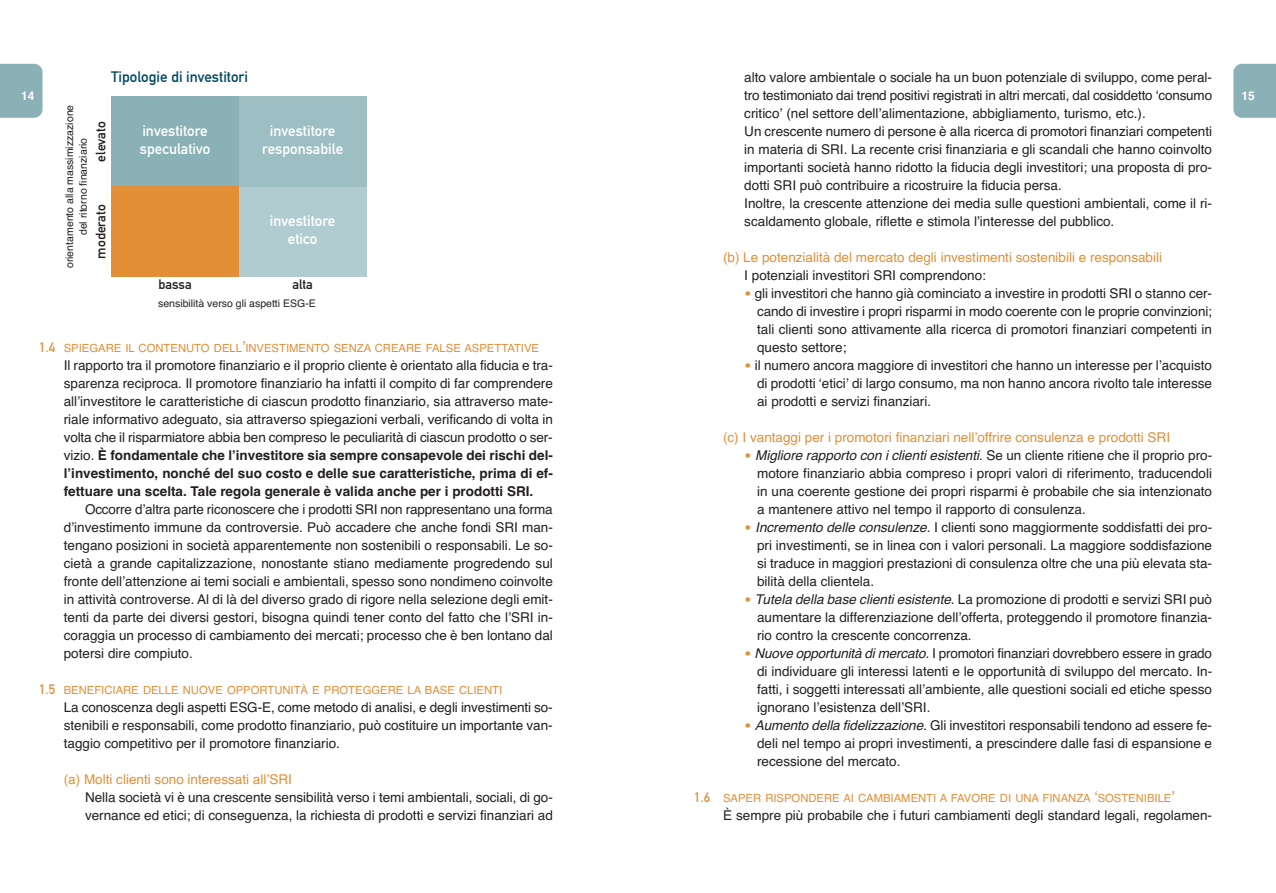
<style>
.page{position:relative;width:1276px;height:893px;background:#fff}
.page>*{position:absolute;margin:0;border:0;box-sizing:border-box;transform-origin:0 0}
.t1{font:15px/18px "DIN Mittelschrift";color:#fff;text-align:center}
.t2{font:15px "DIN Mittelschrift";color:#004a63}
.t3{font:13.5px/18px "Helvetica";color:#231f20;text-align:justify}
.t4{font:13.5px/18px "Helvetica Bold TT";color:#231f20;text-align:justify}
.t5{font:13.5px "Helvetica";color:#e28f38}
.t6{font:13.5px "DIN Mittelschrift";color:#231f20}
.t7{font:13.5px "DIN Mittelschrift";color:#e28f38}
.t8{font:12px "Helvetica Bold TT";color:#fff}
.t9{font:11.25px "Helvetica";color:#e28f38}
.t10{font:10.5px/13.5px "Helvetica";color:#231f20;text-align:center}
.s1{font-size:21px;color:#e28f38}
.s2{font-style:italic}
.s3{font-size:15px}
.s4{font-family:"Helvetica"}
</style>
<div class="page">
<div style="left:1233px;top:64px;width:43px;height:54px;background:#89b1b6"></div>
<div style="left:0;top:64px;width:43px;height:54px;background:#89b1b6"></div>
<div style="left:111px;top:96px;width:128px;height:90px;background:#89b1b6"></div>
<div style="left:111px;top:186px;width:128px;height:90px;background:#e28f38"></div>
<div style="left:239px;top:186px;width:127px;height:90px;background:#b1ccd0"></div>
<div style="left:239px;top:96px;width:127px;height:90px;background:#9dbec3"></div>
<p class="t2" style="left:111px;top:71px;width:138px">Tipologie di investitori</p>
<p class="t3" style="left:744px;top:69px;width:469px;text-align:left">alto valore ambientale o sociale ha un buon potenziale di sviluppo, come peral&shy;tro testimoniato dai trend positivi registrati in altri mercati, dal cosiddetto ʻconsumo criticoʼ (nel settore dellʼalimentazione, abbigliamento, turismo, etc.).<br>Un crescente numero di persone è alla ricerca di promotori finanziari competenti in materia di SRI. La recente crisi finanziaria e gli scandali che hanno coinvolto importanti società hanno ridotto la fiducia degli investitori; una proposta di pro&shy;dotti SRI può contribuire a ricostruire la fiducia persa.<br>Inoltre, la crescente attenzione dei media sulle questioni ambientali, come il ri&shy;scaldamento globale, riflette e stimola lʼinteresse del pubblico.</p>
<p class="t5" style="left:723px;top:252px;width:440px">(b) Le potenzialità del mercato degli investimenti sostenibili e responsabili</p>
<p class="t3" style="left:744px;top:267px;width:243px">I potenziali investitori SRI comprendono:</p>
<p class="t3" style="left:757px;top:285px;width:456px;text-indent:-13px"><span class="s1">•</span> gli investitori che hanno già cominciato a investire in prodotti SRI o stanno cer&shy;cando di investire i propri risparmi in modo coerente con le proprie convinzioni; tali clienti sono attivamente alla ricerca di promotori finanziari competenti in questo settore;</p>
<p class="t3" style="left:757px;top:357px;width:456px;text-indent:-13px"><span class="s1">•</span> il numero ancora maggiore di investitori che hanno un interesse per lʼacquisto di prodotti ʻeticiʼ di largo consumo, ma non hanno ancora rivolto tale interesse ai prodotti e servizi finanziari.</p>
<p class="t5" style="left:723px;top:432px;width:448px">(c) I vantaggi per i promotori finanziari nellʼoffrire consulenza e prodotti SRI</p>
<p class="t3" style="left:757px;top:447px;width:456px;text-indent:-13px"><span class="s1">•</span> <span class="s2">Migliore rapporto con i clienti esistenti</span>. Se un cliente ritiene che il proprio pro&shy;motore finanziario abbia compreso i propri valori di riferimento, traducendoli in una coerente gestione dei propri risparmi è probabile che sia intenzionato a mantenere attivo nel tempo il rapporto di consulenza.</p>
<p class="t3" style="left:757px;top:519px;width:456px;text-indent:-13px"><span class="s1">•</span> <span class="s2">Incremento delle consulenze.</span> I clienti sono maggiormente soddisfatti dei pro&shy;pri investimenti, se in linea con i valori personali. La maggiore soddisfazione si traduce in maggiori prestazioni di consulenza oltre che una più elevata sta&shy;bilità della clientela.</p>
<p class="t3" style="left:757px;top:591px;width:456px;text-indent:-13px"><span class="s1">•</span> <span class="s2">Tutela della base clienti esistente.</span> La promozione di prodotti e servizi SRI può aumentare la differenziazione dellʼofferta, proteggendo il promotore finanzia&shy;rio contro la crescente concorrenza.</p>
<p class="t3" style="left:757px;top:645px;width:456px;text-indent:-13px"><span class="s1">•</span> <span class="s2">Nuove opportunità di mercato.</span> I promotori finanziari dovrebbero essere in grado di individuare gli interessi latenti e le opportunità di sviluppo del mercato<span class="s2">.</span> In&shy;fatti, i soggetti interessati allʼambiente, alle questioni sociali ed etiche spesso ignorano lʼesistenza dellʼSRI.</p>
<p class="t3" style="left:757px;top:717px;width:456px;text-indent:-13px"><span class="s1">•</span> <span class="s2">Aumento della fidelizzazione.</span> Gli investitori responsabili tendono ad essere fe&shy;deli nel tempo ai propri investimenti, a prescindere dalle fasi di espansione e recessione del mercato.</p>
<p class="t9" style="left:723px;top:794px;width:453px">SAPER RISPONDERE AI CAMBIAMENTI A FAVORE DI UNA FINANZA <span class="s3">ʻ</span>SOSTENIBILE<span class="s3">ʼ</span></p>
<p class="t3" style="left:723px;top:807px;width:490px">È sempre più probabile che i futuri cambiamenti degli standard legali, regolamen-</p>
<p class="t8" style="left:21px;top:91px;width:15px">14</p>
<p class="t8" style="left:1241px;top:91px;width:15px">15</p>
<p class="t10" style="left:64px;top:268px;width:165px;rotate:-90deg">orientamento alla massimizzazione del ritorno finanziario</p>
<p class="t6" style="left:96px;top:162px;width:42px;rotate:-90deg">elevato</p>
<p class="t1" style="left:140px;top:123px;width:72px;text-align:left">investitore speculativo</p>
<p class="t1" style="left:262px;top:123px;width:82px">investitore responsabile</p>
<p class="t6" style="left:96px;top:259px;width:56px;rotate:-90deg">moderato</p>
<p class="t1" style="left:270px;top:213px;width:67px">investitore etico</p>
<p class="t6" style="left:158px;top:279px;width:35px">bassa</p>
<p class="t6" style="left:292px;top:279px;width:22px">alta</p>
<p class="t10" style="left:158px;top:298px;width:159px">sensibilità verso gli aspetti ESG-E</p>
<p class="t9" style="left:64px;top:344px;width:477px">SPIEGARE IL CONTENUTO DELL<span class="s3">ʼ</span>INVESTIMENTO SENZA CREARE FALSE ASPETTATIVE</p>
<p class="t3" style="left:64px;top:357px;width:490px">Il rapporto tra il promotore finanziario e il proprio cliente è orientato alla fiducia e tra&shy;sparenza reciproca. Il promotore finanziario ha infatti il compito di far comprendere allʼinvestitore le caratteristiche di ciascun prodotto finanziario, sia attraverso mate&shy;riale informativo adeguato, sia attraverso spiegazioni verbali, verificando di volta in volta che il risparmiatore abbia ben compreso le peculiarità di ciascun prodotto o ser-</p>
<p class="t4" style="left:64px;top:447px;width:490px"><span class="s4">vizio.</span> È fondamentale che lʼinvestitore sia sempre consapevole dei rischi del&shy;lʼinvestimento, nonché del suo costo e delle sue caratteristiche, prima di ef&shy;fettuare una scelta. Tale regola generale è valida anche per i prodotti SRI.</p>
<p class="t3" style="left:64px;top:501px;width:490px;text-indent:21px">Occorre dʼaltra parte riconoscere che i prodotti SRI non rappresentano una forma dʼinvestimento immune da controversie. Può accadere che anche fondi SRI man&shy;tengano posizioni in società apparentemente non sostenibili o responsabili. Le so&shy;cietà a grande capitalizzazione, nonostante stiano mediamente progredendo sul fronte dellʼattenzione ai temi sociali e ambientali, spesso sono nondimeno coinvolte in attività controverse. Al di là del diverso grado di rigore nella selezione degli emit&shy;tenti da parte dei diversi gestori, bisogna quindi tener conto del fatto che lʼSRI in&shy;coraggia un processo di cambiamento dei mercati; processo che è ben lontano dal potersi dire compiuto.</p>
<p class="t9" style="left:64px;top:686px;width:440px">BENEFICIARE DELLE NUOVE OPPORTUNITÀ E PROTEGGERE LA BASE CLIENTI</p>
<p class="t3" style="left:64px;top:699px;width:490px">La conoscenza degli aspetti ESG-E, come metodo di analisi, e degli investimenti so&shy;stenibili e responsabili, come prodotto finanziario, può costituire un importante van&shy;taggio competitivo per il promotore finanziario.</p>
<p class="t5" style="left:64px;top:774px;width:230px">(a) Molti clienti sono interessati allʼSRI</p>
<p class="t3" style="left:85px;top:789px;width:469px">Nella società vi è una crescente sensibilità verso i temi ambientali, sociali, di go&shy;vernance ed etici; di conseguenza, la richiesta di prodotti e servizi finanziari ad</p>
<p class="t7" style="left:39px;top:342px;width:18px">1.4</p>
<p class="t7" style="left:39px;top:684px;width:18px">1.5</p>
<p class="t7" style="left:694px;top:792px;width:18px">1.6</p>
</div>
